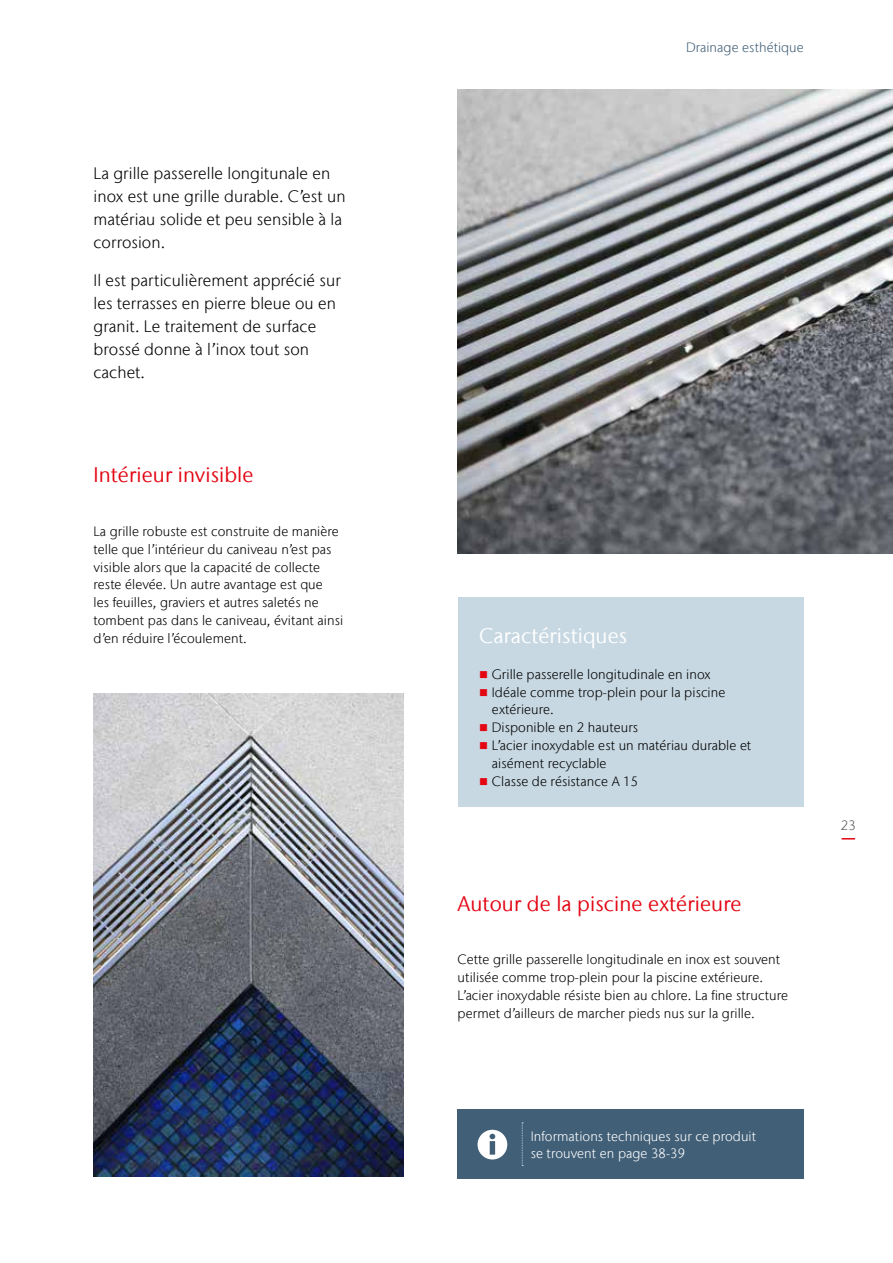
<style>
.page{position:relative;width:893px;height:1263px;background:#fff}
.page>*{position:absolute;margin:0;border:0;box-sizing:border-box;transform-origin:0 0}
.t1{font:21px "Stone Sans IIITC Com";letter-spacing:.005em;color:#e30613}
.t2{font:21px "Stone Sans IIITC Com";letter-spacing:.005em;color:#fff}
.t3{font:300 16.5px/23.1px "Stone Sans IIITC Com";letter-spacing:.005em;color:#000}
.t4{font:300 13.5px/17.9px "Stone Sans IIITC Com";letter-spacing:.005em;color:#000}
.t5{font:300 13.5px/17px "Stone Sans IIITC Com";letter-spacing:.005em;color:#fff}
.t6{font:300 13.5px "Stone Sans IIITC Com";letter-spacing:.005em;color:#415f77}
.t7{font:300 13.5px "Stone Sans IIITC Com";color:#575756}
.s1{color:#e30613}
</style>
<div class="page">
<img style="left:458px;top:89px;width:435px;height:465px">
<div style="left:458px;top:1109px;width:346px;height:70px;background:#415f77"></div>
<svg style="left:522px;top:1122px;width:1px;height:44px"></svg>
<svg style="left:477px;top:1130px;width:30px;height:29px"></svg>
<img style="left:94px;top:693px;width:309px;height:483px">
<div style="left:458px;top:597px;width:346px;height:210px;background:#c7d8e2"></div>
<svg style="left:842px;top:838px;width:13px;height:1px"></svg>
<p class="t3" style="left:94px;top:161px;width:254px">La grille passerelle longitunale en inox est une grille durable. C’est un matériau solide et peu sensible à la corrosion.</p>
<p class="t3" style="left:94px;top:268px;width:249px">Il est particulièrement apprécié sur les terrasses en pierre bleue ou en granit. Le traitement de surface brossé donne à l’inox tout son cachet.</p>
<h1 class="t1" style="left:94px;top:462px;width:161px">Intérieur invisible</h1>
<p class="t4" style="left:94px;top:522px;width:251px">La grille robuste est construite de manière telle que l’intérieur du caniveau n’est pas visible alors que la capacité de collecte reste élevée. Un autre avantage est que<br>les feuilles, graviers et autres saletés ne tombent pas dans le caniveau, évitant ainsi d’en réduire l’écoulement.</p>
<p class="t6" style="left:686px;top:38px;width:119px">Drainage esthétique</p>
<h1 class="t2" style="left:479px;top:623px;width:150px">Caractéristiques</h1>
<p class="t4" style="left:479px;top:665px;width:233px"><span class="s1">■</span> Grille passerelle longitudinale en inox</p>
<p class="t4" style="left:492px;top:683px;width:235px;text-indent:-13px"><span class="s1">■</span> Idéale comme trop-plein pour la piscine extérieure.</p>
<p class="t4" style="left:479px;top:718px;width:160px"><span class="s1">■</span> Disponible en 2 hauteurs</p>
<p class="t4" style="left:492px;top:736px;width:261px;text-indent:-13px"><span class="s1">■</span> L’acier inoxydable est un matériau durable et aisément recyclable</p>
<p class="t4" style="left:479px;top:772px;width:160px"><span class="s1">■</span> Classe de résistance A 15</p>
<h1 class="t1" style="left:458px;top:890px;width:286px">Autour de la piscine extérieure</h1>
<p class="t4" style="left:458px;top:951px;width:332px">Cette grille passerelle longitudinale en inox est souvent utilisée comme trop-plein pour la piscine extérieure.<br>L’acier inoxydable résiste bien au chlore. La fine structure permet d’ailleurs de marcher pieds nus sur la grille.</p>
<p class="t5" style="left:531px;top:1127px;width:227px">Informations techniques sur ce produit se trouvent en page 38-39</p>
<p class="t7" style="left:841px;top:816px;width:16px">23</p>
</div>
